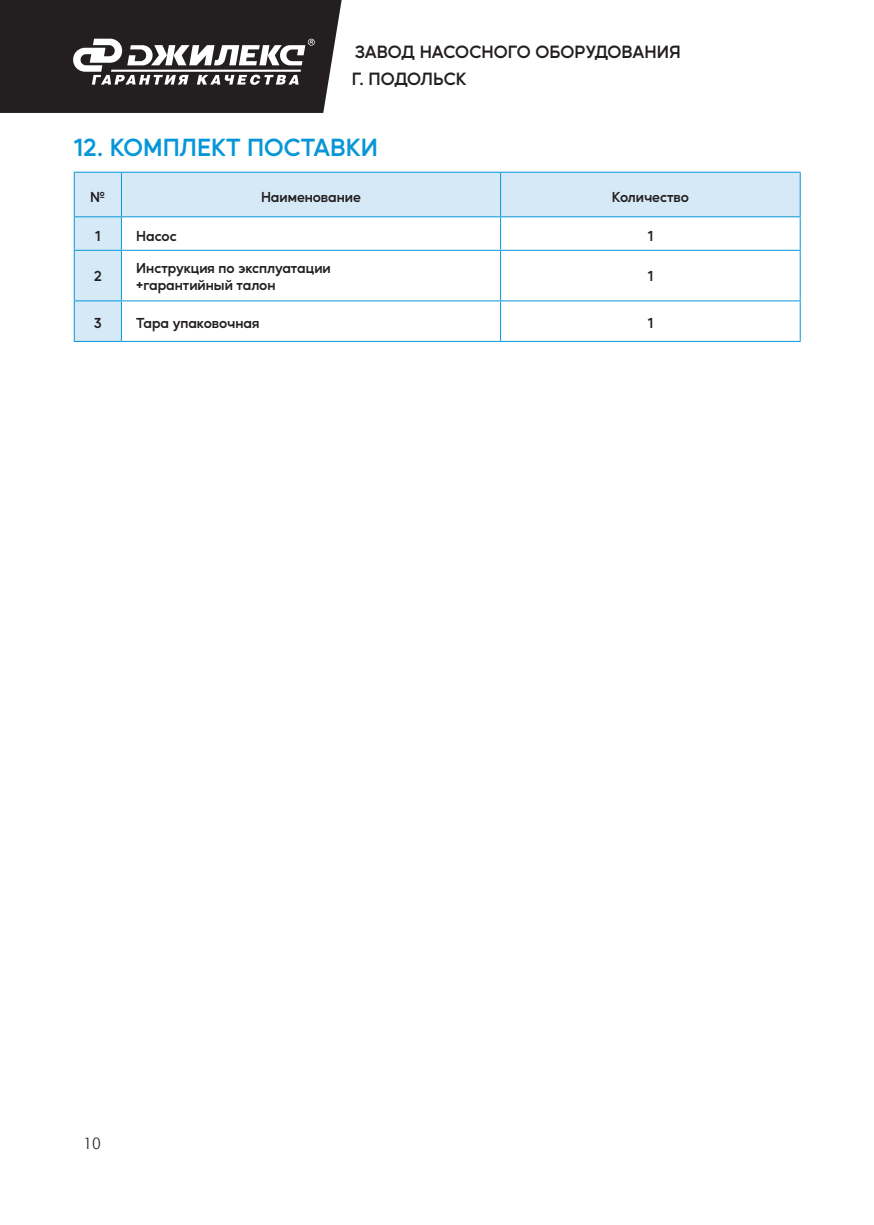
<style>
.page{position:relative;width:874px;height:1225px;background:#fff}
.page>*{position:absolute;margin:0;border:0;box-sizing:border-box;transform-origin:0 0}
.t1{font:600 24px "Mustica Pro";letter-spacing:.005em;color:#0696d7}
.t2{font:600 17.2px/26.8px "Mustica Pro";color:#231f20}
.t3{font:16px "Futuris Light C";color:#231f20}
.t4{font:600 14px "Mustica Pro";letter-spacing:-.005em;color:#231f20}
</style>
<div class="page">
<svg style="left:0;top:0;width:341px;height:113px;background:#403c3d"></svg>
<hr style="left:111px;top:70px;width:190px;height:2px;background:#fff">
<svg style="left:75px;top:173px;width:724px;height:168px"></svg>
<hr style="left:74px;top:172px;width:47px;height:1px;background:#0696d7">
<hr style="left:74px;top:173px;width:1px;height:43px;background:#0696d7">
<hr style="left:121px;top:172px;width:379px;height:1px;background:#0696d7">
<hr style="left:121px;top:173px;width:1px;height:43px;background:#0696d7">
<hr style="left:500px;top:172px;width:300px;height:1px;background:#0696d7">
<hr style="left:500px;top:173px;width:1px;height:43px;background:#0696d7">
<hr style="left:799px;top:173px;width:1px;height:43px;background:#0696d7">
<hr style="left:74px;top:216px;width:47px;height:1px;background:#0696d7">
<hr style="left:74px;top:217px;width:1px;height:33px;background:#0696d7">
<hr style="left:121px;top:216px;width:379px;height:1px;background:#0696d7">
<hr style="left:121px;top:217px;width:1px;height:33px;background:#0696d7">
<hr style="left:500px;top:216px;width:300px;height:1px;background:#0696d7">
<hr style="left:500px;top:217px;width:1px;height:33px;background:#0696d7">
<hr style="left:799px;top:217px;width:1px;height:33px;background:#0696d7">
<hr style="left:74px;top:250px;width:47px;height:1px;background:#0696d7">
<hr style="left:74px;top:251px;width:1px;height:49px;background:#0696d7">
<hr style="left:121px;top:250px;width:379px;height:1px;background:#0696d7">
<hr style="left:121px;top:251px;width:1px;height:49px;background:#0696d7">
<hr style="left:500px;top:250px;width:300px;height:1px;background:#0696d7">
<hr style="left:500px;top:251px;width:1px;height:49px;background:#0696d7">
<hr style="left:799px;top:251px;width:1px;height:49px;background:#0696d7">
<hr style="left:74px;top:300px;width:47px;height:1px;background:#0696d7">
<hr style="left:74px;top:301px;width:1px;height:40px;background:#0696d7">
<hr style="left:121px;top:300px;width:379px;height:1px;background:#0696d7">
<hr style="left:121px;top:301px;width:1px;height:40px;background:#0696d7">
<hr style="left:500px;top:300px;width:300px;height:1px;background:#0696d7">
<hr style="left:500px;top:301px;width:1px;height:40px;background:#0696d7">
<hr style="left:799px;top:301px;width:1px;height:40px;background:#0696d7">
<hr style="left:74px;top:341px;width:47px;height:1px;background:#0696d7">
<hr style="left:121px;top:341px;width:379px;height:1px;background:#0696d7">
<hr style="left:500px;top:341px;width:300px;height:1px;background:#0696d7">
<p class="t2" style="left:351px;top:36px;width:330px">ЗАВОД НАСОСНОГО ОБОРУДОВАНИЯ<br>Г. ПОДОЛЬСК</p>
<p class="t1" style="left:74px;top:128px;width:305px">12. КОМПЛЕКТ ПОСТАВКИ</p>
<p class="t4" style="left:90px;top:185px;width:17px">№</p>
<p class="t4" style="left:261px;top:185px;width:101px">Наименование</p>
<p class="t4" style="left:611px;top:185px;width:78px">Количество</p>
<p class="t4" style="left:95px;top:225px;width:7px">1</p>
<p class="t4" style="left:136px;top:225px;width:42px">Насос</p>
<p class="t4" style="left:647px;top:225px;width:7px">1</p>
<p class="t4" style="left:94px;top:265px;width:9px">2</p>
<p class="t4" style="left:136px;top:256px;width:196px">Инструкция по эксплуатации</p>
<p class="t4" style="left:136px;top:273px;width:141px">+гарантийный талон</p>
<p class="t4" style="left:647px;top:265px;width:7px">1</p>
<p class="t4" style="left:94px;top:312px;width:9px">3</p>
<p class="t4" style="left:136px;top:312px;width:125px">Тара упаковочная</p>
<p class="t4" style="left:647px;top:312px;width:7px">1</p>
<p class="t3" style="left:83px;top:1135px;width:19px">10</p>
</div>
